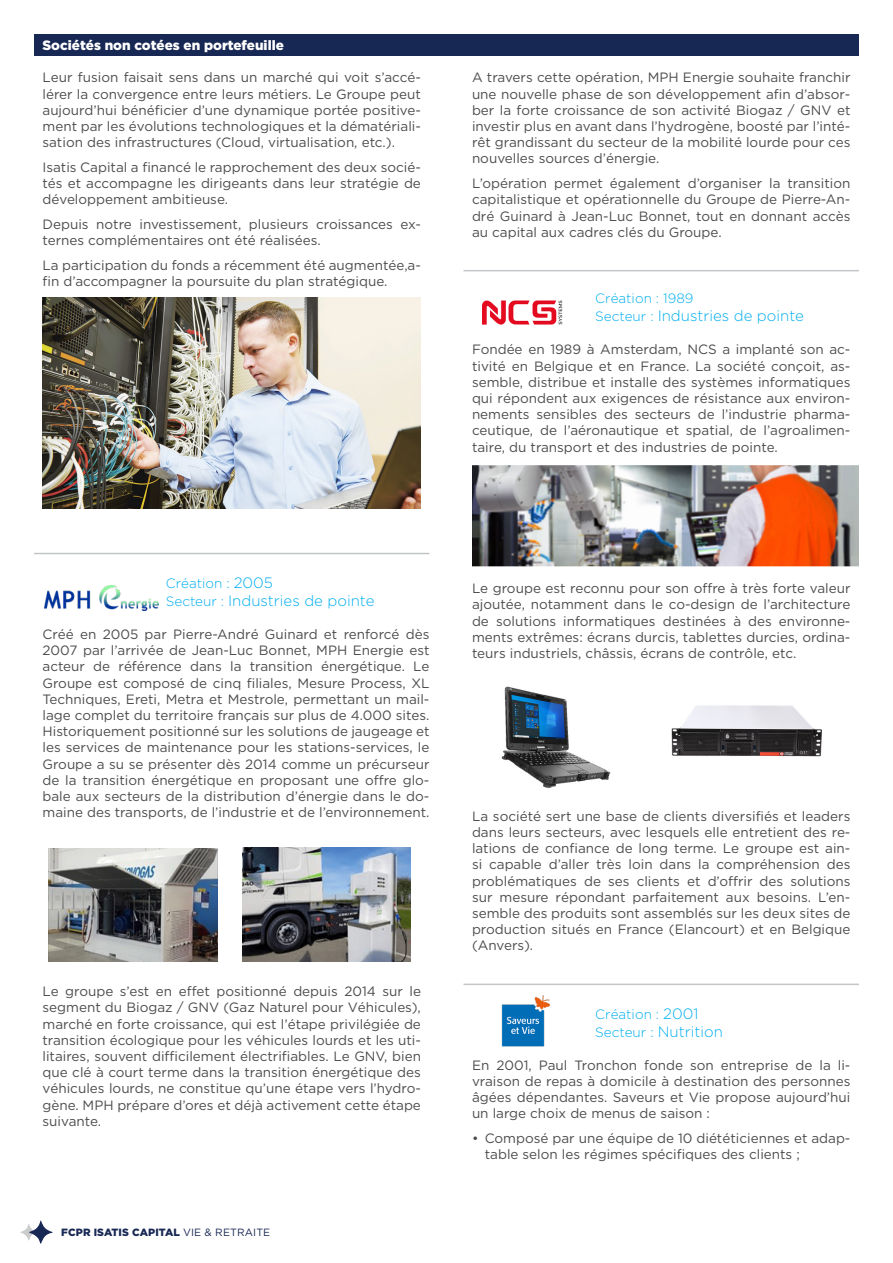
<style>
.page{position:relative;width:893px;height:1263px;background:#fff}
.page>*{position:absolute;margin:0;border:0;box-sizing:border-box;transform-origin:0 0}
.Lignes_NC_-_Secteur{font:300 15px "Gotham HTF";color:#00aeef}
.Reporting_-_Texte_co{font:13.5px/16.2px "Gotham HTF";color:#4b4c4d;text-align:justify}
.Lignes_NC_-_Secteur-2{font:13.5px/16.2px "Gotham HTF";color:#4b4c4d;text-align:justify}
.Lignes_NC_-_Création{font:300 13.5px "Gotham HTF";color:#00aeef}
.t1{font:900 13.5px "Gotham HTF";color:#fff}
.t2{font:900 10.5px "Gotham HTF";letter-spacing:.01em;color:#182854}
.s1{font-size:13.5px}
.s2{font-size:15px}
.s3{font-weight:400}
</style>
<div class="page">
<svg style="left:20px;top:1220px;width:33px;height:24px"></svg>
<div style="left:34px;top:34px;width:825px;height:21px;background:#182854"></div>
<hr style="left:34px;top:553px;width:395px;height:1px;background:#c2c6c9">
<img style="left:43px;top:297px;width:378px;height:212px">
<hr style="left:463px;top:270px;width:396px;height:1px;background:#c2c6c9">
<hr style="left:463px;top:983px;width:396px;height:2px;background:#c2c6c9">
<img style="left:472px;top:466px;width:387px;height:100px">
<img style="left:45px;top:586px;width:113px;height:24px">
<img style="left:49px;top:848px;width:168px;height:114px">
<img style="left:242px;top:848px;width:169px;height:113px">
<img style="left:482px;top:300px;width:81px;height:25px">
<img style="left:671px;top:705px;width:151px;height:52px">
<img style="left:501px;top:686px;width:110px;height:102px">
<img style="left:501px;top:995px;width:49px;height:52px">
<p class="t1" style="left:43px;top:37px;width:243px">Sociétés non cotées en portefeuille</p>
<p class="Reporting_-_Texte_co" style="left:43px;top:69px;width:380px">Leur fusion faisait sens dans un marché qui voit s’accé&shy;lérer la convergence entre leurs métiers. Le Groupe peut aujourd’hui bénéficier d’une dynamique portée positive&shy;ment par les évolutions technologiques et la dématériali&shy;sation des infrastructures (Cloud, virtualisation, etc.).</p>
<p class="Reporting_-_Texte_co" style="left:43px;top:159px;width:380px">Isatis Capital a financé le rapprochement des deux socié&shy;tés et accompagne les dirigeants dans leur stratégie de développement ambitieuse.</p>
<p class="Reporting_-_Texte_co" style="left:43px;top:216px;width:380px">Depuis notre investissement, plusieurs croissances ex&shy;ternes complémentaires ont été réalisées.</p>
<p class="Reporting_-_Texte_co" style="left:43px;top:257px;width:380px">La participation du fonds a récemment été augmentée,a&shy;fin d’accompagner la poursuite du plan stratégique.</p>
<p class="Reporting_-_Texte_co" style="left:472px;top:69px;width:380px">A travers cette opération, MPH Energie souhaite franchir une nouvelle phase de son développement afin d’absor&shy;ber la forte croissance de son activité Biogaz / GNV et investir plus en avant dans l’hydrogène, boosté par l’inté&shy;rêt grandissant du secteur de la mobilité lourde pour ces nouvelles sources d’énergie.</p>
<p class="Reporting_-_Texte_co" style="left:472px;top:175px;width:380px">L’opération permet également d’organiser la transition capitalistique et opérationnelle du Groupe de Pierre-An&shy;dré Guinard à Jean-Luc Bonnet, tout en donnant accès au capital aux cadres clés du Groupe.</p>
<p class="Lignes_NC_-_Création" style="left:595px;top:291px;width:100px">Création : 1989</p>
<p class="Lignes_NC_-_Secteur" style="left:595px;top:308px;width:210px"><span class="s1">Secteur :</span> Industries de pointe</p>
<p class="Reporting_-_Texte_co" style="left:472px;top:341px;width:380px">Fondée en 1989 à Amsterdam, NCS a implanté son ac&shy;tivité en Belgique et en France. La société conçoit, as&shy;semble, distribue et installe des systèmes informatiques qui répondent aux exigences de résistance aux environ&shy;nements sensibles des secteurs de l’industrie pharma&shy;ceutique, de l’aéronautique et spatial, de l’agroalimen&shy;taire, du transport et des industries de pointe.</p>
<p class="Lignes_NC_-_Création" style="left:166px;top:576px;width:109px">Création : <span class="s2">2005</span></p>
<p class="Lignes_NC_-_Secteur" style="left:166px;top:592px;width:210px"><span class="s1">Secteur :</span> Industries de pointe</p>
<p class="Lignes_NC_-_Secteur-2" style="left:43px;top:626px;width:388px">Créé en 2005 par Pierre-André Guinard et renforcé dès 2007 par l’arrivée de Jean-Luc Bonnet, MPH Energie est acteur de référence dans la transition énergétique. Le Groupe est composé de cinq filiales, Mesure Process, XL Techniques, Ereti, Metra et Mestrole, permettant un mail&shy;lage complet du territoire français sur plus de 4.000 sites.<br>Historiquement positionné sur les solutions de jaugeage et les services de maintenance pour les stations-services, le Groupe a su se présenter dès 2014 comme un précurseur de la transition énergétique en proposant une offre glo&shy;bale aux secteurs de la distribution d’énergie dans le do&shy;maine des transports, de l’industrie et de l’environnement.</p>
<p class="Reporting_-_Texte_co" style="left:43px;top:983px;width:380px">Le groupe s’est en effet positionné depuis 2014 sur le segment du Biogaz / GNV (Gaz Naturel pour Véhicules), marché en forte croissance, qui est l’étape privilégiée de transition écologique pour les véhicules lourds et les uti&shy;litaires, souvent difficilement électrifiables. Le GNV, bien que clé à court terme dans la transition énergétique des véhicules lourds, ne constitue qu’une étape vers l’hydro&shy;gène. MPH prépare d’ores et déjà activement cette étape suivante.</p>
<p class="t2" style="left:61px;top:1227px;width:211px">FCPR ISATIS CAPITAL <span class="s3">VIE &amp; RETRAITE</span></p>
<p class="Reporting_-_Texte_co" style="left:472px;top:580px;width:380px">Le groupe est reconnu pour son offre à très forte valeur ajoutée, notamment dans le co-design de l’architecture de solutions informatiques destinées à des environne&shy;ments extrêmes: écrans durcis, tablettes durcies, ordina&shy;teurs industriels, châssis, écrans de contrôle, etc.</p>
<p class="Reporting_-_Texte_co" style="left:472px;top:808px;width:380px">La société sert une base de clients diversifiés et leaders dans leurs secteurs, avec lesquels elle entretient des re&shy;lations de confiance de long terme. Le groupe est ain&shy;si capable d’aller très loin dans la compréhension des problématiques de ses clients et d’offrir des solutions sur mesure répondant parfaitement aux besoins. L’en&shy;semble des produits sont assemblés sur les deux sites de production situés en France (Elancourt) et en Belgique (Anvers).</p>
<p class="Lignes_NC_-_Création" style="left:595px;top:1006px;width:105px">Création : <span class="s2">2001</span></p>
<p class="Lignes_NC_-_Secteur" style="left:595px;top:1023px;width:129px"><span class="s1">Secteur :</span> Nutrition</p>
<p class="Reporting_-_Texte_co" style="left:472px;top:1057px;width:380px">En 2001, Paul Tronchon fonde son entreprise de la li&shy;vraison de repas à domicile à destination des personnes âgées dépendantes. Saveurs et Vie propose aujourd’hui un large choix de menus de saison :</p>
<p class="Lignes_NC_-_Secteur-2" style="left:485px;top:1130px;width:367px;text-indent:-13px">• Composé par une équipe de 10 diététiciennes et adap&shy;table selon les régimes spécifiques des clients ;</p>
</div>
